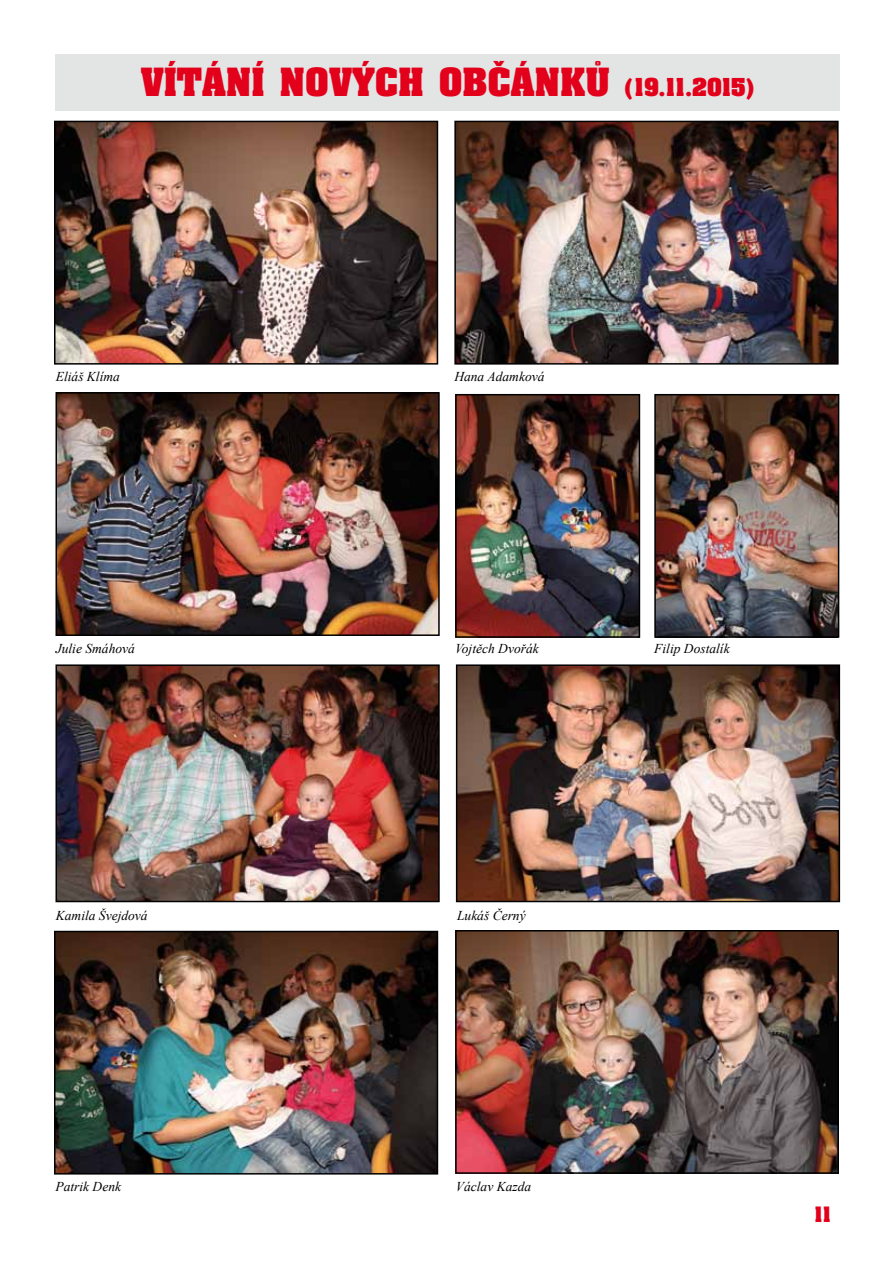
<style>
.page{position:relative;width:893px;height:1263px;background:#fff}
.page>*{position:absolute;margin:0;border:0;box-sizing:border-box;transform-origin:0 0}
.t1{font:33px "Aardvark CE Bold";color:#e2001a}
.t2{font:18px "Aardvark CE Bold";color:#e2001a}
.t3{font:italic 13.5px "Times New Roman";color:#000}
.s1{font-size:21px}
</style>
<div class="page">
<div style="left:55px;top:54px;width:785px;height:57px;background:#e3e4e4"></div>
<img style="left:457px;top:124px;width:379px;height:238px">
<div style="left:454px;top:121px;width:385px;height:244px;border:2px solid #000"></div>
<img style="left:57px;top:124px;width:378px;height:238px">
<div style="left:54px;top:121px;width:384px;height:244px;border:2px solid #000"></div>
<img style="left:58px;top:395px;width:379px;height:238px">
<div style="left:55px;top:392px;width:385px;height:244px;border:2px solid #000"></div>
<img style="left:459px;top:667px;width:378px;height:232px">
<div style="left:456px;top:664px;width:384px;height:238px;border:2px solid #000"></div>
<img style="left:58px;top:667px;width:379px;height:232px">
<div style="left:55px;top:664px;width:385px;height:238px;border:2px solid #000"></div>
<img style="left:57px;top:934px;width:378px;height:237px">
<div style="left:54px;top:931px;width:384px;height:243px;border:2px solid #000"></div>
<img style="left:458px;top:933px;width:378px;height:238px">
<div style="left:455px;top:930px;width:384px;height:244px;border:2px solid #000"></div>
<img style="left:458px;top:397px;width:179px;height:238px">
<div style="left:455px;top:394px;width:185px;height:244px;border:2px solid #000"></div>
<img style="left:657px;top:397px;width:179px;height:238px">
<div style="left:654px;top:394px;width:185px;height:244px;border:2px solid #000"></div>
<h1 class="t1" style="left:141px;top:59px;width:616px">VÍTÁNÍ NOVÝCH OBČÁNKŮ <span class="s1">(19.11.2015)</span></h1>
<p class="t3" style="left:56px;top:367px;width:66px">Eliáš Klíma</p>
<p class="t3" style="left:454px;top:367px;width:92px">Hana Adamková</p>
<p class="t3" style="left:56px;top:639px;width:81px">Julie Smáhová</p>
<p class="t3" style="left:455px;top:639px;width:85px">Vojtěch Dvořák</p>
<p class="t3" style="left:654px;top:639px;width:77px">Filip Dostalík</p>
<p class="t3" style="left:56px;top:906px;width:93px">Kamila Švejdová</p>
<p class="t3" style="left:457px;top:906px;width:70px">Lukáš Černý</p>
<p class="t3" style="left:55px;top:1177px;width:67px">Patrik Denk</p>
<p class="t3" style="left:456px;top:1177px;width:77px">Václav Kazda</p>
<h2 class="t2" style="left:814px;top:1202px;width:18px">11</h2>
</div>
